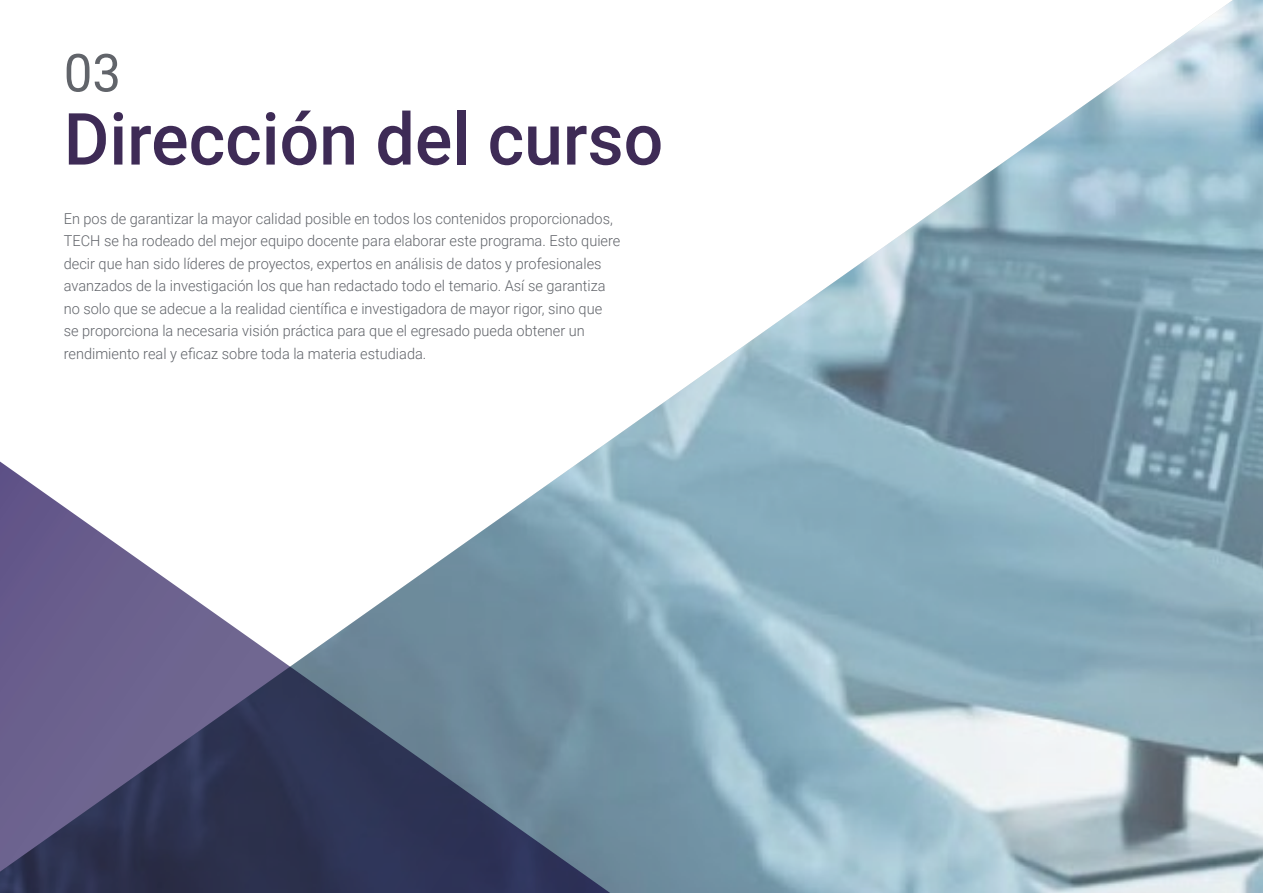
<style>
.page{position:relative;width:1263px;height:893px;background:#fff}
.page>*{position:absolute;margin:0;border:0;box-sizing:border-box;transform-origin:0 0}
.t1{font:500 72px "Roboto";color:#3e2b56}
.t2{font:52.5px "Roboto";color:#61646a}
.t3{font:300 15px/22.5px "Roboto";color:#61646a}
</style>
<div class="page">
<img style="left:602px;top:0;width:661px;height:893px">
<svg style="left:0;top:446px;width:640px;height:447px"></svg>
<h2 class="t2" style="left:64px;top:36px;width:59px">03</h2>
<h1 class="t1" style="left:64px;top:89px;width:601px">Dirección del curso</h1>
<p class="t3" style="left:64px;top:207px;width:558px">En pos de garantizar la mayor calidad posible en todos los contenidos proporcionados, TECH se ha rodeado del mejor equipo docente para elaborar este programa. Esto quiere decir que han sido líderes de proyectos, expertos en análisis de datos y profesionales avanzados de la investigación los que han redactado todo el temario. Así se garantiza no solo que se adecue a la realidad científica e investigadora de mayor rigor, sino que se proporciona la necesaria visión práctica para que el egresado pueda obtener un rendimiento real y eficaz sobre toda la materia estudiada.</p>
</div>
